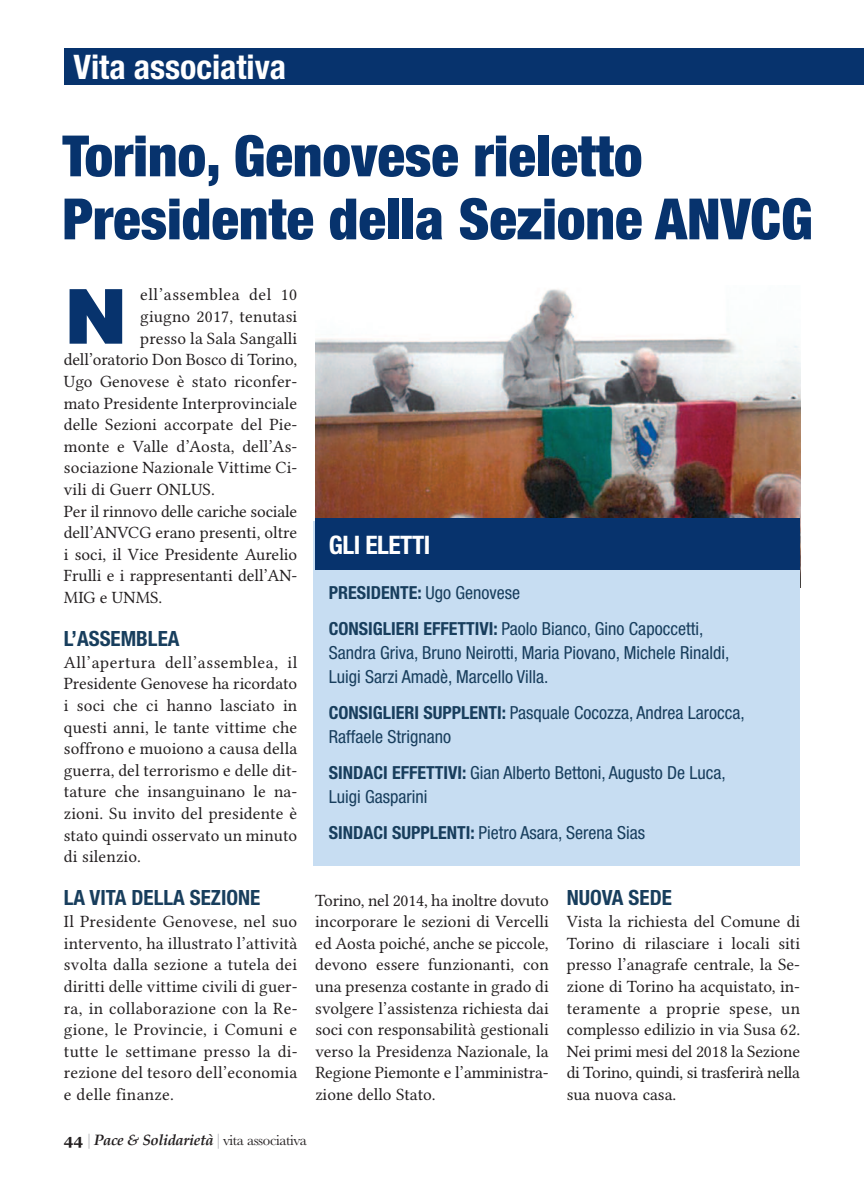
<style>
.page{position:relative;width:864px;height:1191px;background:#fff}
.page>*{position:absolute;margin:0;border:0;box-sizing:border-box;transform-origin:0 0}
.t1{font:900 76.95px "Helvetica";color:#07336d}
.t2{font:900 condensed 57px/63px "Helvetica Neue";color:#07336d}
.t3{font:700 condensed 33.9px "Helvetica Neue";color:#fff}
.t4{font:700 condensed 25.5px "Helvetica Neue";letter-spacing:-.02em;color:#fff}
.t5{font:700 condensed 21px "Helvetica Neue";color:#183e5d}
.t6{font:condensed 18px/24px "Helvetica Neue";color:#183e5d}
.t7{font:17.25px/21.6px "Lin Libertine";letter-spacing:.005em;color:#231f20;text-align:justify}
.t8{font:17.25px "Lin Libertine";letter-spacing:.03em;color:#231f20}
.t9{font:italic 700 15px "Palatino Linotype";letter-spacing:-.025em;color:#231f20}
.s1{font-weight:700}
.s2{font-family:"Georgia";font-style:normal}
.s3{font-family:"Helvetica";font-weight:300;font-style:normal;color:#bcbdc0}
.s4{font-family:"Baskerville";font-weight:400;font-style:normal}
</style>
<div class="page">
<div style="left:64px;top:49px;width:799px;height:36px;background:#07336d"></div>
<img style="left:315px;top:289px;width:484px;height:229px">
<div style="left:313px;top:521px;width:486px;height:345px;background:#c7ddf2"></div>
<div style="left:315px;top:518px;width:484px;height:51px;background:#07336d"></div>
<h3 class="t3" style="left:74px;top:39px;width:214px">Vita associativa</h3>
<h2 class="t2" style="left:62px;top:121px;width:751px">Torino, Genovese rieletto<br>Presidente della Sezione ANVCG</h2>
<h1 class="t1" style="left:64px;top:272px;width:66px">N</h1>
<p class="t8" style="left:140px;top:284px;width:158px">ell’assemblea del 10</p>
<p class="t7" style="left:140px;top:305px;width:158px">giugno 2017, tenutasi</p>
<p class="t7" style="left:140px;top:327px;width:158px">presso la Sala Sangalli</p>
<p class="t7" style="left:64px;top:348px;width:235px">dell’oratorio Don Bosco di Torino,</p>
<p class="t7" style="left:64px;top:370px;width:235px">Ugo Genovese è stato riconfer-</p>
<p class="t7" style="left:64px;top:392px;width:235px">mato Presidente Interprovinciale</p>
<p class="t7" style="left:64px;top:413px;width:235px">delle Sezioni accorpate del Pie-</p>
<p class="t7" style="left:64px;top:435px;width:235px">monte e Valle d’Aosta, dell’As-</p>
<p class="t7" style="left:64px;top:456px;width:235px">sociazione Nazionale Vittime Ci-</p>
<p class="t7" style="left:64px;top:478px;width:152px">vili di Guerr ONLUS.</p>
<p class="t7" style="left:64px;top:500px;width:235px">Per il rinnovo delle cariche sociale</p>
<p class="t7" style="left:64px;top:521px;width:235px">dell’ANVCG erano presenti, oltre</p>
<p class="t7" style="left:64px;top:543px;width:235px">i soci, il Vice Presidente Aurelio</p>
<p class="t7" style="left:64px;top:564px;width:235px">Frulli e i rappresentanti dell’AN-</p>
<p class="t7" style="left:64px;top:586px;width:100px">MIG e UNMS.</p>
<p class="t5" style="left:64px;top:621px;width:117px">L’ASSEMBLEA</p>
<p class="t7" style="left:64px;top:651px;width:235px">All’apertura dell’assemblea, il Presidente Genovese ha ricordato i soci che ci hanno lasciato in questi anni, le tante vittime che soffrono e muoiono a causa della guerra, del terrorismo e delle dit&shy;tature che insanguinano le na&shy;zioni. Su invito del presidente è stato quindi osservato un minuto di silenzio.</p>
<p class="t5" style="left:64px;top:880px;width:198px">LA VITA DELLA SEZIONE</p>
<p class="t7" style="left:64px;top:910px;width:235px">Il Presidente Genovese, nel suo intervento, ha illustrato l’attività svolta dalla sezione a tutela dei diritti delle vittime civili di guer&shy;ra, in collaborazione con la Re&shy;gione, le Provincie, i Comuni e tutte le settimane presso la di&shy;rezione del tesoro dell’economia e delle finanze.</p>
<h3 class="t4" style="left:328px;top:523px;width:103px">GLI ELETTI</h3>
<p class="t6" style="left:328px;top:576px;width:376px;line-height:36px"><span class="s1">PRESIDENTE:</span> Ugo Genovese<br><span class="s1">CONSIGLIERI EFFETTIVI:</span> Paolo Bianco, Gino Capoccetti,</p>
<p class="t6" style="left:328px;top:642px;width:402px">Sandra Griva, Bruno Neirotti, Maria Piovano, Michele Rinaldi,<br>Luigi Sarzi Amadè, Marcello Villa.</p>
<p class="t6" style="left:328px;top:702px;width:417px"><span class="s1">CONSIGLIERI SUPPLENTI:</span> Pasquale Cocozza, Andrea Larocca,<br>Raffaele Strignano</p>
<p class="t6" style="left:328px;top:762px;width:398px"><span class="s1">SINDACI EFFETTIVI:</span> Gian Alberto Bettoni, Augusto De Luca,<br>Luigi Gasparini</p>
<p class="t6" style="left:328px;top:822px;width:318px"><span class="s1">SINDACI SUPPLENTI:</span> Pietro Asara, Serena Sias</p>
<p class="t7" style="left:315px;top:888px;width:235px">Torino, nel 2014, ha inoltre dovuto incorporare le sezioni di Vercelli ed Aosta poiché, anche se piccole, devono essere funzionanti, con una presenza costante in grado di svolgere l’assistenza richiesta dai soci con responsabilità gestionali verso la Presidenza Nazionale, la Regione Piemonte e l’amministra&shy;zione dello Stato.</p>
<p class="t5" style="left:566px;top:880px;width:107px">NUOVA SEDE</p>
<p class="t7" style="left:566px;top:910px;width:235px">Vista la richiesta del Comune di Torino di rilasciare i locali siti presso l’anagrafe centrale, la Se&shy;zione di Torino ha acquistato, in&shy;teramente a proprie spese, un complesso edilizio in via Susa 62.<br>Nei primi mesi del 2018 la Sezione di Torino, quindi, si trasferirà nella sua nuova casa.</p>
<p class="t9" style="left:64px;top:1131px;width:244px"><span class="s2">44</span> <span class="s3">|</span> Pace &amp; Solidarietà <span class="s3">|</span> <span class="s4">vita associativa</span></p>
</div>
